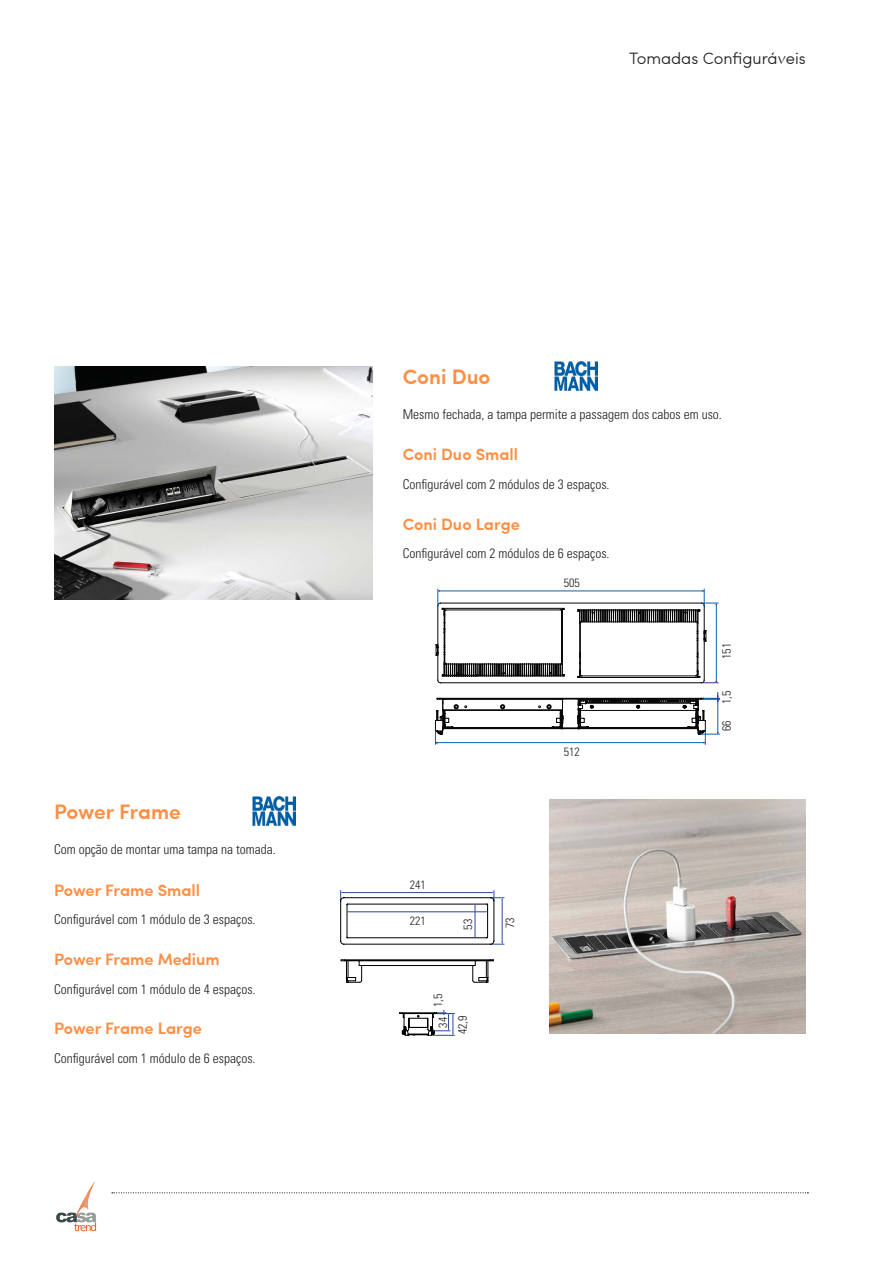
<style>
.page{position:relative;width:893px;height:1263px;background:#fff}
.page>*{position:absolute;margin:0;border:0;box-sizing:border-box;transform-origin:0 0}
.t1{font:600 21px "Sofia Pro";color:#fe8e43}
.t2{font:600 16.5px "Sofia Pro";color:#fe8e43}
.t3{font:300 16.5px "Sofia Pro";color:#231f20}
.t4{font:300 condensed 13.5px "Univers LT Std";color:#231f20}
.t5{font:300 condensed 12px "Univers LT Std";color:#231f20}
</style>
<div class="page">
<svg style="left:56px;top:1181px;width:40px;height:50px"></svg>
<svg style="left:112px;top:1192px;width:696px;height:1px"></svg>
<img style="left:54px;top:366px;width:319px;height:233px">
<img style="left:555px;top:361px;width:42px;height:29px">
<svg style="left:436px;top:589px;width:282px;height:94px"></svg>
<svg style="left:434px;top:693px;width:286px;height:51px"></svg>
<img style="left:550px;top:800px;width:256px;height:233px">
<img style="left:253px;top:796px;width:42px;height:29px">
<svg style="left:341px;top:959px;width:153px;height:24px"></svg>
<svg style="left:340px;top:890px;width:164px;height:55px"></svg>
<div style="left:463px;top:917px;width:9px;height:14px;background:#fff"></div>
<div style="left:408px;top:916px;width:19px;height:9px;background:#fff"></div>
<svg style="left:399px;top:1010px;width:56px;height:26px"></svg>
<div style="left:438px;top:1016px;width:9px;height:13px;background:#fff"></div>
<p class="t1" style="left:54px;top:796px;width:128px">Power Frame</p>
<p class="t4" style="left:54px;top:841px;width:223px">Com opção de montar uma tampa na tomada.</p>
<p class="t2" style="left:54px;top:877px;width:148px">Power Frame Small</p>
<p class="t4" style="left:54px;top:911px;width:203px">Configurável com 1 módulo de 3 espaços.</p>
<p class="t2" style="left:54px;top:946px;width:167px">Power Frame Medium</p>
<p class="t4" style="left:54px;top:981px;width:203px">Configurável com 1 módulo de 4 espaços.</p>
<p class="t2" style="left:54px;top:1016px;width:149px">Power Frame Large</p>
<p class="t4" style="left:54px;top:1050px;width:203px">Configurável com 1 módulo de 6 espaços.</p>
<p class="t3" style="left:629px;top:46px;width:178px">Tomadas Configuráveis</p>
<p class="t1" style="left:403px;top:361px;width:89px">Coni Duo</p>
<p class="t4" style="left:403px;top:406px;width:321px">Mesmo fechada, a tampa permite a passagem dos cabos em uso.</p>
<p class="t2" style="left:403px;top:442px;width:117px">Coni Duo Small</p>
<p class="t4" style="left:403px;top:476px;width:208px">Configurável com 2 módulos de 3 espaços.</p>
<p class="t2" style="left:403px;top:511px;width:119px">Coni Duo Large</p>
<p class="t4" style="left:403px;top:545px;width:208px">Configurável com 2 módulos de 6 espaços.</p>
<p class="t5" style="left:564px;top:576px;width:17px">505</p>
<p class="t5" style="left:410px;top:878px;width:17px">241</p>
<p class="t5" style="left:410px;top:913px;width:17px">221</p>
<p class="t5" style="left:503px;top:928px;width:12px;rotate:-90deg">73</p>
<p class="t5" style="left:461px;top:929px;width:12px;rotate:-90deg">53</p>
<p class="t5" style="left:431px;top:1007px;width:15px;rotate:-90deg">1,5</p>
<p class="t5" style="left:436px;top:1028px;width:12px;rotate:-90deg">34</p>
<p class="t5" style="left:455px;top:1034px;width:20px;rotate:-90deg">42,9</p>
<p class="t5" style="left:564px;top:744px;width:17px">512</p>
<p class="t5" style="left:719px;top:659px;width:17px;rotate:-90deg">151</p>
<p class="t5" style="left:719px;top:704px;width:15px;rotate:-90deg">1,5</p>
<p class="t5" style="left:719px;top:731px;width:12px;rotate:-90deg">66</p>
</div>
